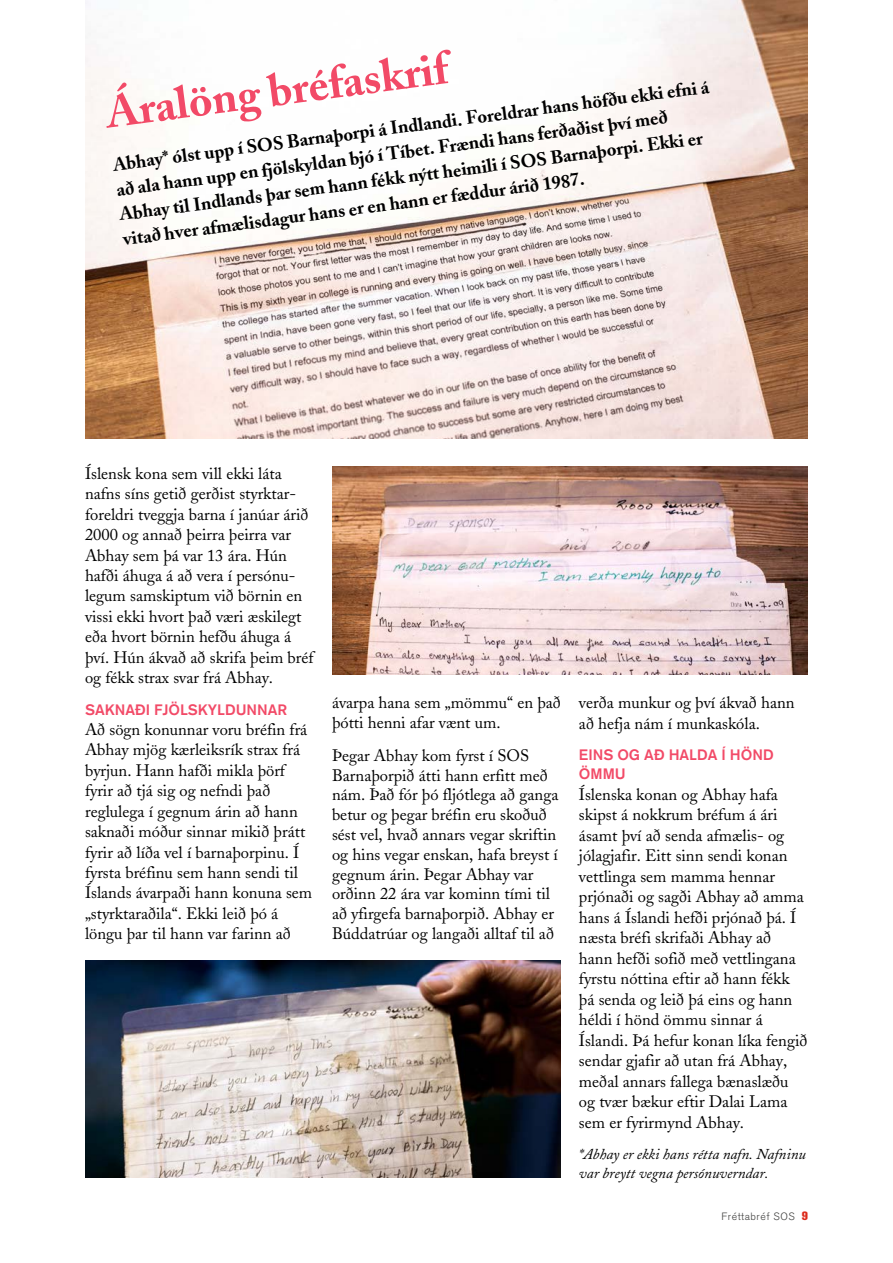
<style>
.page{position:relative;width:893px;height:1263px;background:#fff}
.page>*{position:absolute;margin:0;border:0;box-sizing:border-box;transform-origin:0 0}
.t1{font:700 45px "Adobe Caslon IS";color:#f24a67}
.t2{font:700 18.45px/25.2px "Adobe Caslon IS";color:#000}
.t3{font:16.5px/20.4px "Adobe Caslon IS";color:#000}
.t4{font:italic 15px/18.8px "Adobe Caslon IS";color:#000}
.t5{font:500 15px "Akzidenz Grotesk BEIS";color:#f24a67}
.t6{font:300 10.5px "Akzidenz Grotesk BEIS";letter-spacing:.05em;color:#3e3e3d}
.s1{font-weight:800;font-size:12px;color:#dc291a}
</style>
<div class="page">
<img style="left:85px;top:960px;width:476px;height:218px">
<img style="left:85px;top:0;width:723px;height:438px">
<img style="left:332px;top:466px;width:476px;height:208px">
<h1 class="t1" style="left:103px;top:87px;width:346px;rotate:-8deg">Áralöng bréfaskrif</h1>
<p class="t2" style="left:111px;top:149px;width:602px;rotate:-7deg">Abhay* ólst upp í SOS Barnaþorpi á Indlandi. Foreldrarhans höfðu ekki efni á aðala hann upp en fjölskyldan bjó í Tíbet. Frændi hans ferðaðist því með Abhay til Indlands þarsem hann fékk nýtt heimili í SOS Barnaþorpi. Ekki er vitaðhverafmælisdagurhans eren hann erfæddurárið1987.</p>
<p class="t3" style="left:85px;top:463px;width:230px">Íslensk kona sem vill ekki láta nafns síns getið gerðist styrktar&shy;foreldri tveggja barna í janúar árið<br>2000 og annað þeirra þeirra var<br>Abhay sem þá var 13 ára. Hún hafði áhuga á að vera í persónu&shy;legum samskiptum við börnin en vissi ekki hvort það væri æskilegt eða hvort börnin hefðu áhuga á því. Hún ákvað að skrifa þeim bréf og fékk strax svar frá Abhay.</p>
<p class="t5" style="left:85px;top:700px;width:21px">SAKNA</p>
<p class="t5" style="left:135px;top:700px;width:55px">ÐI FJÖLSK</p>
<p class="t5" style="left:208px;top:700px;width:39px">YLDUNNAR</p>
<p class="t3" style="left:85px;top:719px;width:229px">Að sögn konunnar voru bréfin frá<br>Abhay mjög kærleiksrík strax frá byrjun. Hann hafði mikla þörf fyrir að tjá sig og nefndi það reglulega í gegnum árin að hann saknaði móður sinnar mikið þrátt fyrir að líða vel í barnaþorpinu. Í fyrsta bréfinu sem hann sendi til<br>Íslands ávarpaði hann konuna sem „styrktaraðila“. Ekki leið þó á löngu þar til hann var farinn að</p>
<p class="t3" style="left:332px;top:693px;width:230px;line-height:19.8px">ávarpa hana sem „mömmu“ en það þótti henni afar vænt um.</p>
<p class="t3" style="left:332px;top:745px;width:228px;line-height:19.8px">Þegar Abhay kom fyrst í SOS<br>Barnaþorpið átti hann erfitt með nám. Það fór þó fljótlega að ganga betur og þegar bréfin eru skoðuð sést vel, hvað annars vegar skriftin og hins vegar enskan, hafa breyst í gegnum árin. Þegar Abhay var orðinn 22 ára var kominn tími til að yfirgefa barnaþorpið. Abhay er<br>Búddatrúar og langaði alltaf til að</p>
<p class="t3" style="left:579px;top:693px;width:217px">verða munkur og því ákvað hann að hefja nám í munkaskóla.</p>
<p class="t5" style="left:579px;top:746px;width:19px">EINS</p>
<p class="t5" style="left:617px;top:746px;width:62px">OG AÐ HAL</p>
<p class="t5" style="left:697px;top:746px;width:78px">DA Í HÖND</p>
<p class="t5" style="left:579px;top:765px;width:46px">ÖMMU</p>
<p class="t3" style="left:579px;top:784px;width:230px">Íslenska konan og Abhay hafa skipst á nokkrum bréfum á ári ásamt því að senda afmælis- og jólagjafir. Eitt sinn sendi konan vettlinga sem mamma hennar prjónaði og sagði Abhay að amma hans á Íslandi hefði prjónað þá. Í næsta bréfi skrifaði Abhay að hann hefði sofið með vettlingana fyrstu nóttina eftir að hann fékk þá senda og leið þá eins og hann héldi í hönd ömmu sinnar á<br>Íslandi. Þá hefur konan líka fengið sendar gjafir að utan frá Abhay, meðal annars fallega bænaslæðu og tvær bækur eftir Dalai Lama sem er fyrirmynd Abhay.</p>
<p class="t4" style="left:579px;top:1145px;width:228px">*Abhay er ekki hans rétta nafn. Nafninu var breytt vegna persónuverndar.</p>
<p class="t6" style="left:721px;top:1210px;width:88px">Fréttabréf SOS <span class="s1">9</span></p>
</div>
